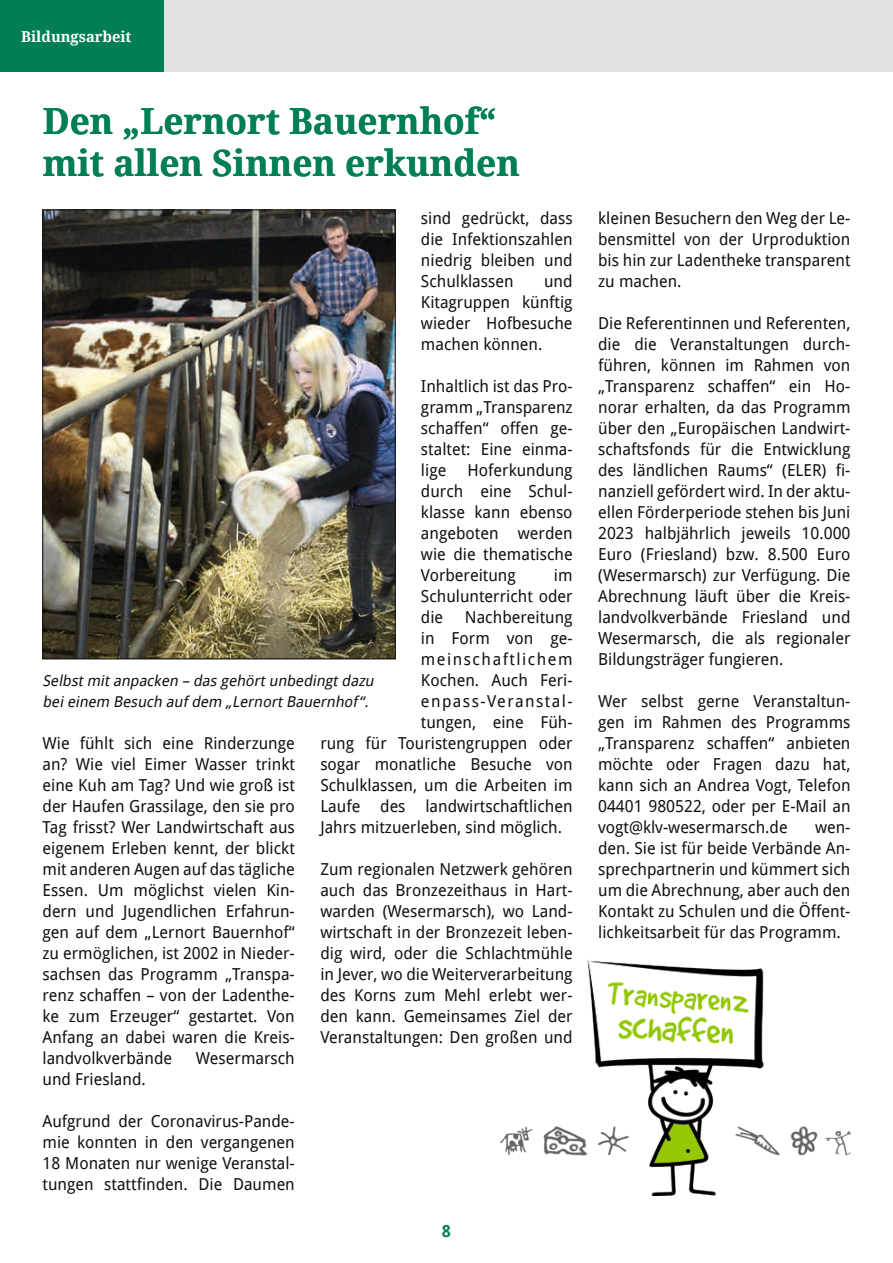
<style>
.page{position:relative;width:893px;height:1263px;background:#fff}
.page>*{position:absolute;margin:0;border:0;box-sizing:border-box;transform-origin:0 0}
.t1{font:700 36px/42px "Droid Serif";color:#007f55}
.t2{font:16.5px/21px "Droid Sans";color:#11110f;text-align:justify}
.t3{font:16.5px "Droid Sans";letter-spacing:.09em;color:#11110f}
.t4{font:16.5px "Droid Sans";letter-spacing:.095em;color:#11110f}
.t5{font:700 16.5px "Droid Sans";color:#007f55}
.t6{font:italic 15px/21px "Droid Sans";color:#11110f}
.t7{font:700 15px "Droid Serif";color:#fff}
</style>
<div class="page">
<div style="left:0;top:0;width:893px;height:72px;background:#e0e2e2"></div>
<div style="left:0;top:0;width:164px;height:72px;background:#007f55"></div>
<img style="left:501px;top:960px;width:349px;height:236px">
<img style="left:45px;top:212px;width:348px;height:445px">
<div style="left:43px;top:210px;width:352px;height:449px;border:1px solid #11110f"></div>
<p class="t7" style="left:21px;top:28px;width:112px">Bildungsarbeit</p>
<h1 class="t1" style="left:43px;top:101px;width:479px">Den „Lernort Bauernhof“ mit allen Sinnen erkunden</h1>
<p class="t2" style="left:421px;top:208px;width:153px">sind gedrückt, dass die Infektionszahlen niedrig bleiben und Schulklassen</p>
<p class="t2" style="left:421px;top:271px;width:153px;text-indent:123px">und Kitagruppen künftig wieder Hofbesuche machen können.</p>
<p class="t2" style="left:421px;top:376px;width:153px">Inhaltlich ist das Pro&shy;gramm „Transparenz schaffen“ offen ge&shy;staltet: Eine einma&shy;lige</p>
<p class="t2" style="left:421px;top:460px;width:153px;text-indent:47px">Hoferkundung durch eine Schul&shy;klasse kann ebenso angeboten werden wie die thematische Vorbereitung</p>
<p class="t2" style="left:421px;top:565px;width:153px;text-indent:133px">im Schulunterricht oder die</p>
<p class="t2" style="left:465px;top:607px;width:109px">Nachbereitung</p>
<p class="t2" style="left:421px;top:628px;width:153px">in Form von ge-</p>
<p class="t4" style="left:421px;top:650px;width:153px">meinschaftlichem</p>
<p class="t2" style="left:421px;top:670px;width:153px">Kochen. Auch Feri-</p>
<p class="t3" style="left:421px;top:692px;width:153px">enpass-Veranstal-</p>
<p class="t2" style="left:421px;top:712px;width:153px">tungen, eine Füh-</p>
<p class="t2" style="left:320px;top:733px;width:254px">rung für Touristengruppen oder</p>
<p class="t2" style="left:320px;top:754px;width:254px">sogar monatliche Besuche von</p>
<p class="t2" style="left:320px;top:775px;width:254px">Schulklassen, um die Arbeiten im</p>
<p class="t2" style="left:320px;top:796px;width:254px">Laufe des landwirtschaftlichen</p>
<p class="t2" style="left:320px;top:817px;width:243px">Jahrs mitzuerleben, sind möglich.</p>
<p class="t2" style="left:320px;top:859px;width:254px">Zum regionalen Netzwerk gehören auch das Bronzezeithaus in Hart&shy;warden (Wesermarsch), wo Land&shy;wirtschaft in der Bronzezeit leben&shy;dig wird, oder die Schlachtmühle in Jever, wo die Weiterverarbeitung des Korns zum Mehl erlebt wer&shy;den kann. Gemeinsames Ziel der Veranstaltungen: Den großen und</p>
<p class="t6" style="left:43px;top:670px;width:336px">Selbstmitanpacken – das gehörtunbedingtdazu beieinem Besuch auf dem „LernortBauernhof“.</p>
<p class="t2" style="left:43px;top:733px;width:254px">Wie fühlt sich eine Rinderzunge an? Wie viel Eimer Wasser trinkt eine Kuh am Tag? Und wie groß ist der Haufen Grassilage, den sie pro Tag frisst? Wer Landwirtschaft aus eigenem Erleben kennt, der blickt mit anderen Augen auf das tägliche Essen. Um möglichst vielen Kin&shy;dern und Jugendlichen Erfahrun&shy;gen auf dem „Lernort Bauernhof“ zu ermöglichen, ist 2002 in Nieder&shy;sachsen das Programm „Transpa&shy;renz schaffen – von der Ladenthe&shy;ke zum Erzeuger“ gestartet. Von Anfang an dabei waren die Kreis&shy;landvolkverbände</p>
<p class="t2" style="left:196px;top:1048px;width:100px">Wesermarsch</p>
<p class="t2" style="left:43px;top:1069px;width:105px">und Friesland.</p>
<p class="t2" style="left:43px;top:1111px;width:254px">Aufgrund der Coronavirus-Pande&shy;mie konnten in den vergangenen 18 Monaten nur wenige Veranstal&shy;tungen stattfinden. Die Daumen</p>
<p class="t5" style="left:442px;top:1222px;width:11px">8</p>
<p class="t2" style="left:598px;top:208px;width:254px">kleinen Besuchern den Weg der Le&shy;bensmittel von der Urproduktion bis hin zur Ladentheke transparent zu machen.</p>
<p class="t2" style="left:598px;top:313px;width:254px">Die Referentinnen und Referenten, die die Veranstaltungen durch&shy;führen, können im Rahmen von „Transparenz schaffen“ ein Ho&shy;norar erhalten, da das Programm über den „Europäischen Landwirt&shy;schaftsfonds für die Entwicklung des ländlichen Raums“ (ELER) fi&shy;nanziell gefördert wird. In der aktu&shy;ellen Förderperiode stehen bis Juni 2023 halbjährlich jeweils 10.000<br>Euro (Friesland) bzw. 8.500 Euro (Wesermarsch) zur Verfügung. Die Abrechnung läuft über die Kreis&shy;landvolkverbände Friesland und Wesermarsch, die als regionaler Bildungsträger fungieren.</p>
<p class="t2" style="left:598px;top:691px;width:254px">Wer selbst gerne Veranstaltun&shy;gen im Rahmen des Programms „Transparenz schaffen“ anbieten möchte oder Fragen dazu hat, kann sich an Andrea Vogt, Telefon 04401 980522, oder per E-Mail an vogt@klv-wesermarsch.de</p>
<p class="t2" style="left:598px;top:817px;width:254px;text-indent:217px">wen&shy;den. Sie ist für beide Verbände An&shy;sprechpartnerin und kümmert sich um die Abrechnung, aber auch den Kontakt zu Schulen und die Öffent&shy;lichkeitsarbeit für das Programm.</p>
</div>
